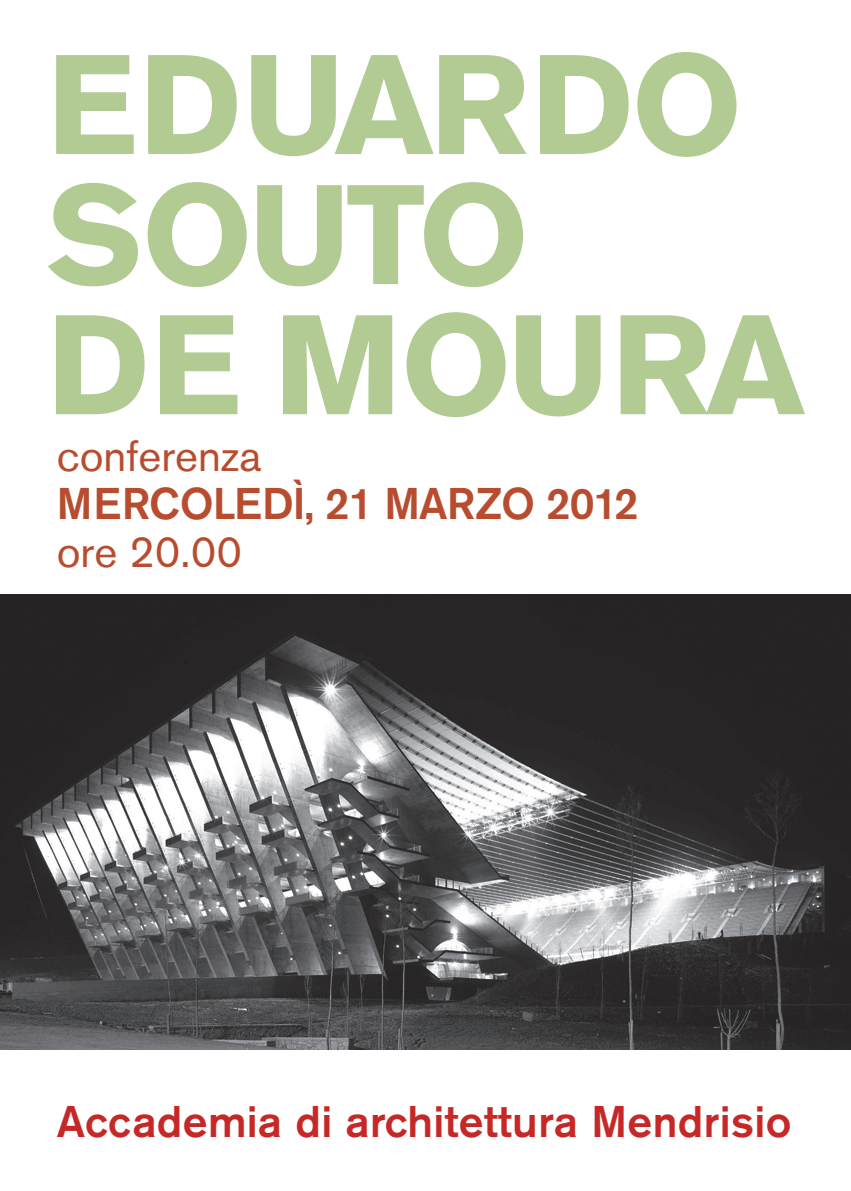
<style>
.page{position:relative;width:851px;height:1191px;background:#fff}
.page>*{position:absolute;margin:0;border:0;box-sizing:border-box;transform-origin:0 0}
.t1{font:700 140px/130px "Akzidenz Grotesk Std";letter-spacing:-.01em;color:#b1cb93}
.t2{font:500 44px "Akzidenz Grotesk Std";letter-spacing:.01em;color:#c62827}
.t3{font:500 44px "Akzidenz Grotesk Std";letter-spacing:-.02em;color:#b84c2f}
.t4{font:44px "Akzidenz Grotesk Std";color:#b84c2f}
</style>
<div class="page">
<img style="left:0;top:594px;width:850px;height:455px">
<h1 class="t1" style="left:47px;top:40px;width:760px">EDUARDO<br>SOUTO<br>DE MOURA</h1>
<p class="t4" style="left:57px;top:430px;width:206px">conferenza</p>
<p class="t3" style="left:57px;top:477px;width:583px">MERCOLEDÌ, 21 MARZO 2012</p>
<p class="t4" style="left:57px;top:526px;width:187px">ore 20.00</p>
<p class="t2" style="left:57px;top:1094px;width:736px">Accademia di architettura Mendrisio</p>
</div>
